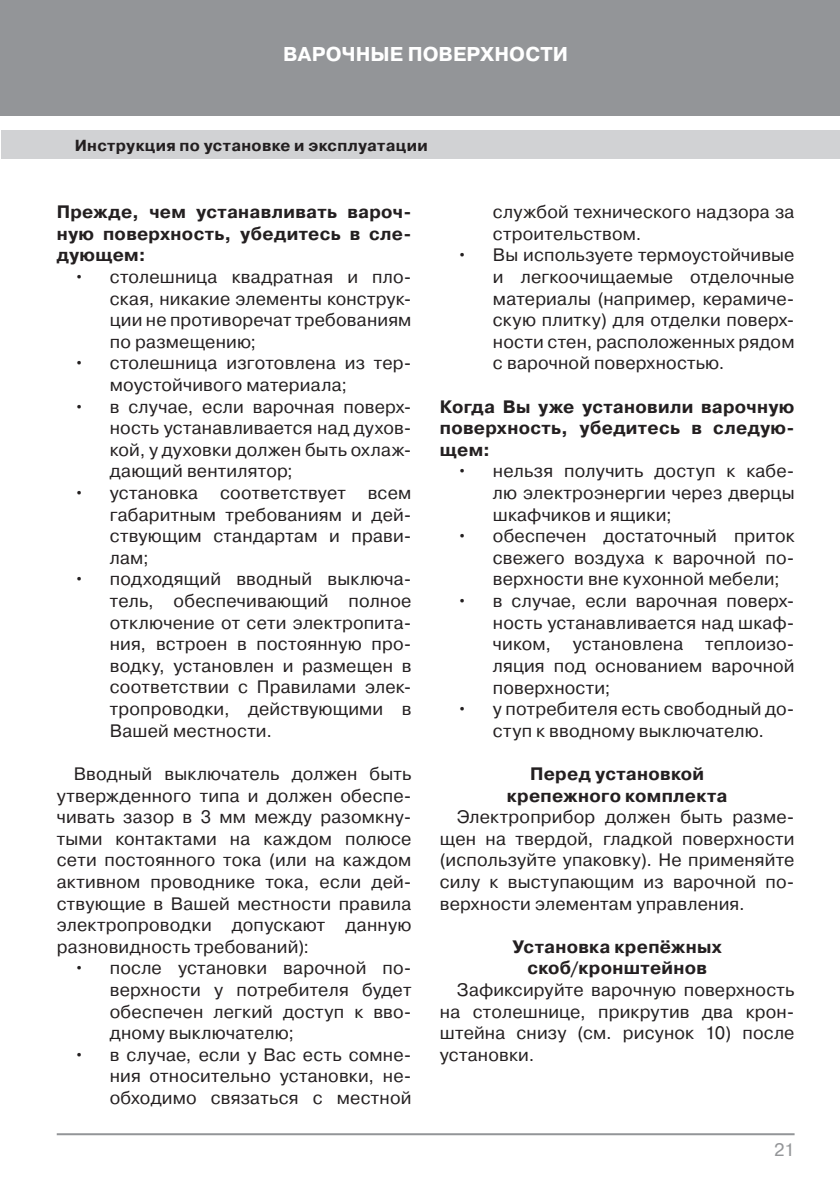
<style>
.page{position:relative;width:840px;height:1191px;background:#fff}
.page>*{position:absolute;margin:0;border:0;box-sizing:border-box;transform-origin:0 0}
.t1{font:700 20px "Pragmatica C";letter-spacing:.005em;color:#fff}
.Based_text{font:18px/21.6px "Pragmatica C";letter-spacing:.01em;color:#231f20;text-align:justify}
.Based_text-2{font:700 18px/21.6px "Pragmatica C";letter-spacing:.015em;color:#231f20;text-align:justify}
.t2{font:18px "Pragmatica C";color:#939598}
.t3{font:700 16px "Pragmatica C";letter-spacing:.02em;color:#231f20}
</style>
<div class="page">
<div style="left:0;top:0;width:839px;height:116px;background:#939598"></div>
<div style="left:1px;top:130px;width:838px;height:29px;background:#d1d2d4"></div>
<hr style="left:57px;top:1133px;width:737px;height:2px;background:#939598">
<p class="t1" style="left:283px;top:43px;width:286px">ВАРОЧНЫЕ ПОВЕРХНОСТИ</p>
<p class="t3" style="left:75px;top:136px;width:354px">Инструкция по установке и эксплуатации</p>
<p class="Based_text-2" style="left:57px;top:201px;width:356px">Прежде, чем устанавливать вароч&shy;ную поверхность, убедитесь в сле&shy;дующем:</p>
<p class="Based_text" style="left:110px;top:266px;width:303px;text-indent:-36px">• столешница квадратная и пло&shy;ская, никакие элементы конструк&shy;ции не противоречат требованиям по размещению;</p>
<p class="Based_text" style="left:110px;top:352px;width:303px;text-indent:-36px">• столешница изготовлена из тер&shy;моустойчивого материала;</p>
<p class="Based_text" style="left:110px;top:396px;width:303px;text-indent:-36px">• в случае, если варочная поверх&shy;ность устанавливается над духов&shy;кой, у духовки должен быть охлаж&shy;дающий вентилятор;</p>
<p class="Based_text" style="left:110px;top:482px;width:303px;text-indent:-36px">• установка соответствует всем габаритным требованиям и дей&shy;ствующим стандартам и прави&shy;лам;</p>
<p class="Based_text" style="left:110px;top:568px;width:303px;text-indent:-36px">• подходящий вводный выключа&shy;тель, обеспечивающий полное отключение от сети электропита&shy;ния, встроен в постоянную про&shy;водку, установлен и размещен в соответствии с Правилами элек&shy;тропроводки, действующими в Вашей местности.</p>
<p class="Based_text" style="left:57px;top:763px;width:356px;text-indent:17px">Вводный выключатель должен быть утвержденного типа и должен обеспе&shy;чивать зазор в 3 мм между разомкну&shy;тыми контактами на каждом полюсе сети постоянного тока (или на каждом активном проводнике тока, если дей&shy;ствующие в Вашей местности правила электропроводки допускают данную разновидность требований):</p>
<p class="Based_text" style="left:110px;top:957px;width:303px;text-indent:-36px">• после установки варочной по&shy;верхности у потребителя будет обеспечен легкий доступ к вво&shy;дному выключателю;</p>
<p class="Based_text" style="left:110px;top:1044px;width:303px;text-indent:-36px">• в случае, если у Вас есть сомне&shy;ния относительно установки, не&shy;обходимо связаться с местной</p>
<p class="Based_text" style="left:492px;top:201px;width:303px">службой технического надзора за строительством.</p>
<p class="Based_text" style="left:492px;top:244px;width:303px;text-indent:-36px">• Вы используете термоустойчивые и легкоочищаемые отделочные материалы (например, керамиче&shy;скую плитку) для отделки поверх&shy;ности стен, расположенных рядом с варочной поверхностью.</p>
<p class="Based_text-2" style="left:439px;top:396px;width:356px">Когда Вы уже установили варочную поверхность, убедитесь в следую&shy;щем:</p>
<p class="Based_text" style="left:492px;top:460px;width:303px;text-indent:-36px">• нельзя получить доступ к кабе&shy;лю электроэнергии через дверцы шкафчиков и ящики;</p>
<p class="Based_text" style="left:492px;top:525px;width:303px;text-indent:-36px">• обеспечен достаточный приток свежего воздуха к варочной по&shy;верхности вне кухонной мебели;</p>
<p class="Based_text" style="left:492px;top:590px;width:303px;text-indent:-36px">• в случае, если варочная поверх&shy;ность устанавливается над шкаф&shy;чиком, установлена теплоизо&shy;ляция под основанием варочной поверхности;</p>
<p class="Based_text" style="left:456px;top:698px;width:339px;text-align:center">• у потребителя есть свободный до&shy;ступ к вводному выключателю.</p>
<p class="Based_text-2" style="left:506px;top:763px;width:222px;text-align:center">Перед установкой крепежного комплекта</p>
<p class="Based_text" style="left:439px;top:806px;width:356px;text-indent:17px">Электроприбор должен быть разме&shy;щен на твердой, гладкой поверхности (используйте упаковку). Не применяйте силу к выступающим из варочной по&shy;верхности элементам управления.</p>
<p class="Based_text-2" style="left:512px;top:936px;width:211px;text-align:center">Установка крепёжных скоб/кронштейнов</p>
<p class="Based_text" style="left:439px;top:979px;width:356px;text-indent:17px">Зафиксируйте варочную поверхность на столешнице, прикрутив два крон&shy;штейна снизу (см. рисунок 10) после установки.</p>
<p class="t2" style="left:773px;top:1139px;width:22px">21</p>
</div>
